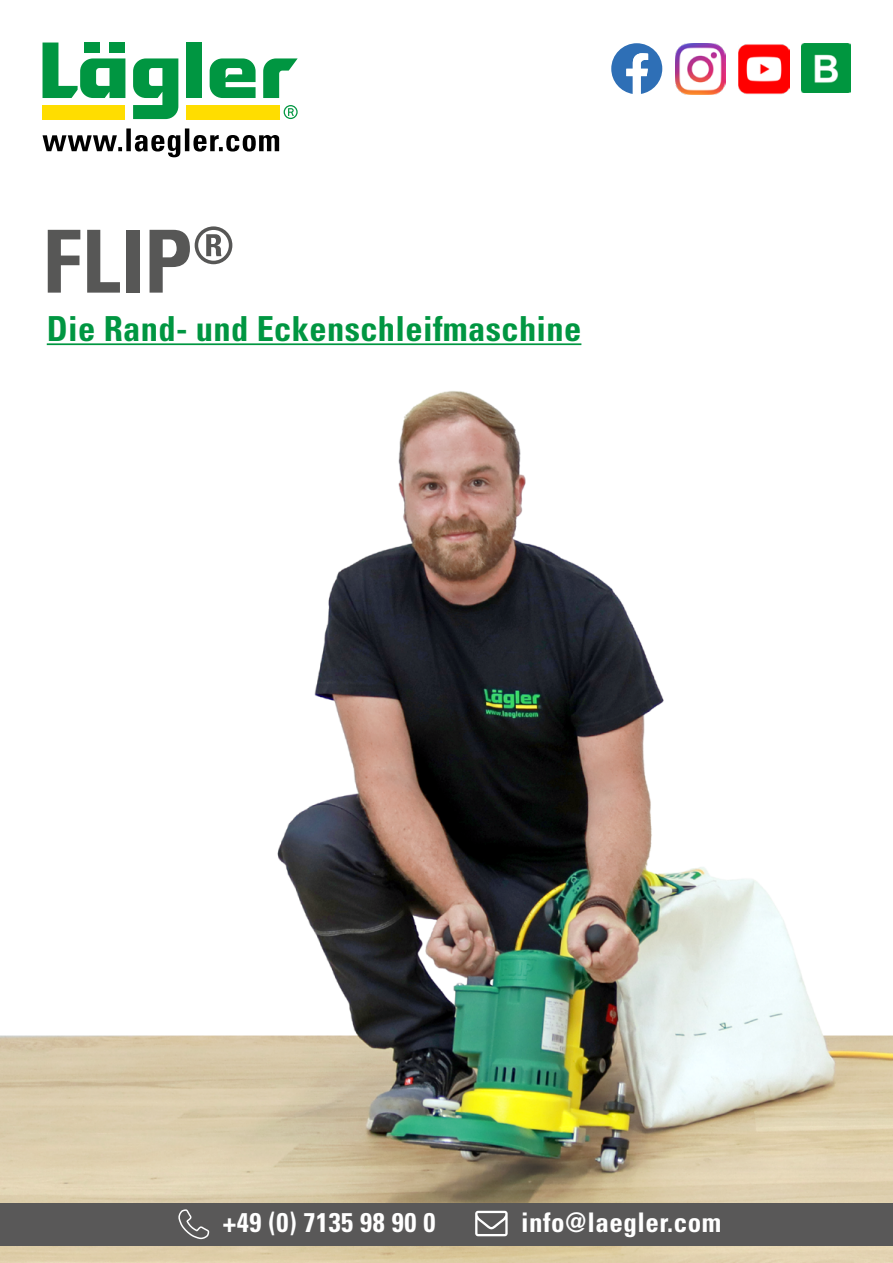
<style>
.page{position:relative;width:893px;height:1263px;background:#fff}
.page>*{position:absolute;margin:0;border:0;box-sizing:border-box;transform-origin:0 0}
.t1{font:700 condensed 87px "Univers LT Pro";color:#575756}
.t2{font:700 condensed 34.5px "Univers LT Pro";letter-spacing:.01em;color:#009641}
.t3{font:700 condensed 27px "Univers LT Std";letter-spacing:.02em;color:#fff}
</style>
<div class="page">
<img style="left:0;top:343px;width:893px;height:920px">
<hr style="left:47px;top:343px;width:534px;height:2px;background:#009641">
<svg style="left:611px;top:43px;width:51px;height:51px"></svg>
<img style="left:739px;top:44px;width:51px;height:50px">
<img style="left:675px;top:43px;width:51px;height:51px">
<img style="left:801px;top:44px;width:49px;height:49px">
<div style="left:0;top:1203px;width:893px;height:43px;background:#595858"></div>
<svg style="left:178px;top:1209px;width:32px;height:31px"></svg>
<svg style="left:475px;top:1211px;width:33px;height:25px"></svg>
<div style="left:43px;top:105px;width:82px;height:14px;background:#fd0"></div>
<div style="left:186px;top:105px;width:93px;height:14px;background:#fd0"></div>
<svg style="left:263px;top:58px;width:35px;height:40px"></svg>
<svg style="left:210px;top:58px;width:46px;height:40px"></svg>
<div style="left:186px;top:43px;width:16px;height:55px;background:#009641"></div>
<svg style="left:133px;top:58px;width:45px;height:61px"></svg>
<svg style="left:43px;top:43px;width:82px;height:55px"></svg>
<svg style="left:284px;top:105px;width:14px;height:14px"></svg>
<svg style="left:43px;top:128px;width:236px;height:29px"></svg>
<h1 class="t1" style="left:43px;top:208px;width:194px">FLIP<sup>®</sup></h1>
<p class="t2" style="left:47px;top:307px;width:536px">Die Rand- und Eckenschleifmaschine</p>
<p class="t3" style="left:223px;top:1206px;width:214px">+49 (0) 7135 98 90 0</p>
<p class="t3" style="left:521px;top:1206px;width:202px">info@laegler.com</p>
</div>
